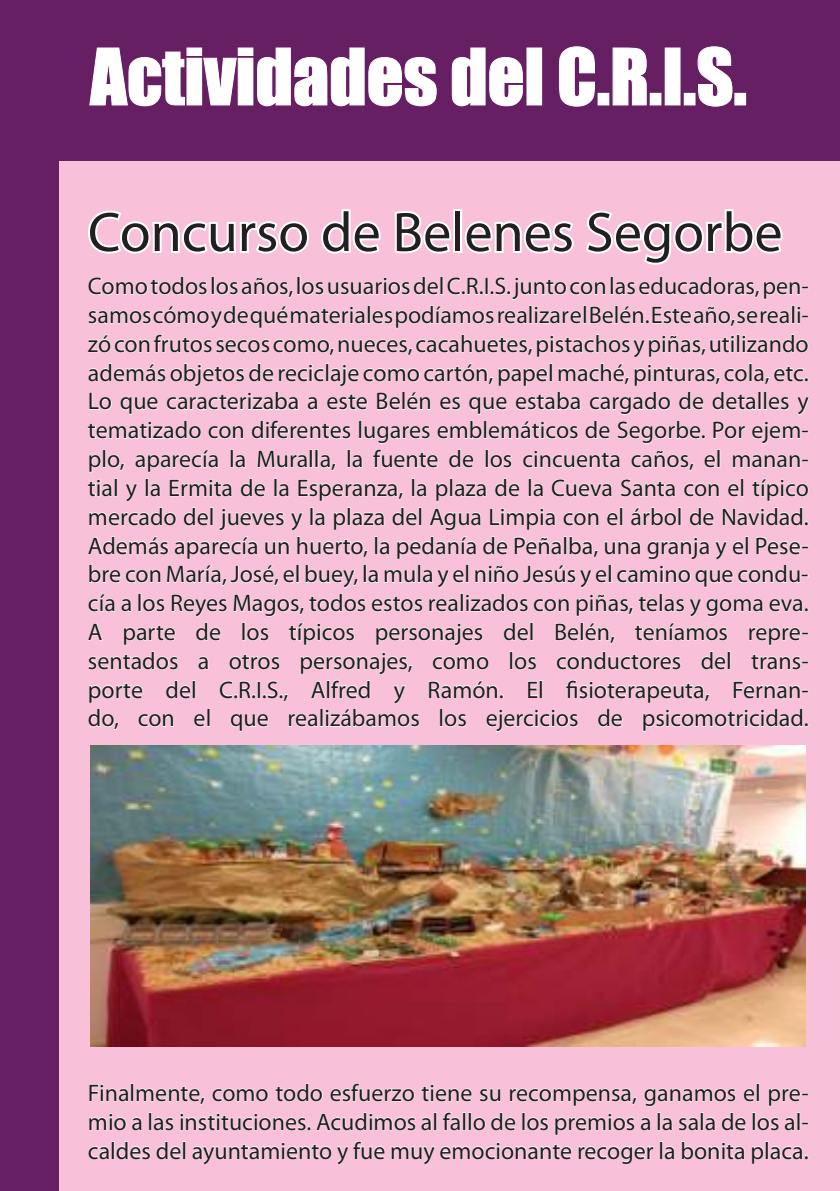
<style>
.page{position:relative;width:840px;height:1191px;background:#fff}
.page>*{position:absolute;margin:0;border:0;box-sizing:border-box;transform-origin:0 0}
.t1{font:72px "Impact";color:#fff}
.t2{font:56px "Myriad Pro";color:#221f1f}
.t3{font:24px/28.8px "Myriad Pro";color:#221f1f;text-align:justify}
</style>
<div class="page">
<div style="left:0;top:0;width:836px;height:1191px;background:#671f64"></div>
<svg style="left:89px;top:47px;width:348px;height:60px"></svg>
<svg style="left:451px;top:47px;width:72px;height:60px"></svg>
<div style="left:526px;top:47px;width:16px;height:58px;border:1px solid #fff"></div>
<svg style="left:558px;top:46px;width:37px;height:61px"></svg>
<div style="left:597px;top:93px;width:12px;height:12px;border:1px solid #fff"></div>
<svg style="left:612px;top:47px;width:34px;height:59px"></svg>
<div style="left:649px;top:93px;width:12px;height:12px;border:1px solid #fff"></div>
<div style="left:683px;top:93px;width:12px;height:12px;border:1px solid #fff"></div>
<svg style="left:697px;top:46px;width:35px;height:61px"></svg>
<div style="left:60px;top:162px;width:776px;height:1029px;background:#f8c1d9"></div>
<svg style="left:88px;top:210px;width:221px;height:44px"></svg>
<svg style="left:321px;top:209px;width:60px;height:45px"></svg>
<svg style="left:394px;top:211px;width:58px;height:43px"></svg>
<div style="left:453px;top:209px;width:9px;height:44px;border:4px solid #fff"></div>
<svg style="left:462px;top:219px;width:112px;height:35px"></svg>
<svg style="left:586px;top:209px;width:197px;height:56px"></svg>
<svg style="left:88px;top:276px;width:721px;height:456px"></svg>
<svg style="left:88px;top:1083px;width:719px;height:81px"></svg>
<hr style="left:836px;top:0;width:3px;height:1191px;background:#671f64">
<hr style="left:836px;top:162px;width:3px;height:1029px;background:#f8c1d9">
<img style="left:91px;top:746px;width:714px;height:300px">
<h1 class="t1" style="left:90px;top:38px;width:658px">Actividades del C.R.I.S.</h1>
<h2 class="t2" style="left:88px;top:204px;width:695px">Concurso de Belenes Segorbe</h2>
<p class="t3" style="left:88px;top:272px;width:722px">Como todos los años, los usuarios del C.R.I.S. junto con las educadoras, pen&shy;samos cómo y de qué materiales podíamos realizar el Belén. Este año, se reali&shy;zó con frutos secos como, nueces, cacahuetes, pistachos y piñas, utilizando además objetos de reciclaje como cartón, papel maché, pinturas, cola, etc.<br>Lo que caracterizaba a este Belén es que estaba cargado de detalles y tematizado con diferentes lugares emblemáticos de Segorbe. Por ejem&shy;plo, aparecía la Muralla, la fuente de los cincuenta caños, el manan&shy;tial y la Ermita de la Esperanza, la plaza de la Cueva Santa con el típico mercado del jueves y la plaza del Agua Limpia con el árbol de Navidad.<br>Además aparecía un huerto, la pedanía de Peñalba, una granja y el Pese&shy;bre con María, José, el buey, la mula y el niño Jesús y el camino que condu&shy;cía a los Reyes Magos, todos estos realizados con piñas, telas y goma eva.<br>A parte de los típicos personajes del Belén, teníamos repre&shy;sentados a otros personajes, como los conductores del trans&shy;porte del C.R.I.S., Alfred y Ramón. El fisioterapeuta, Fernan&shy;do, con el que realizábamos los ejercicios de psicomotricidad.</p>
<p class="t3" style="left:88px;top:1079px;width:722px">Finalmente, como todo esfuerzo tiene su recompensa, ganamos el pre&shy;mio a las instituciones. Acudimos al fallo de los premios a la sala de los al&shy;caldes del ayuntamiento y fue muy emocionante recoger la bonita placa.</p>
</div>
